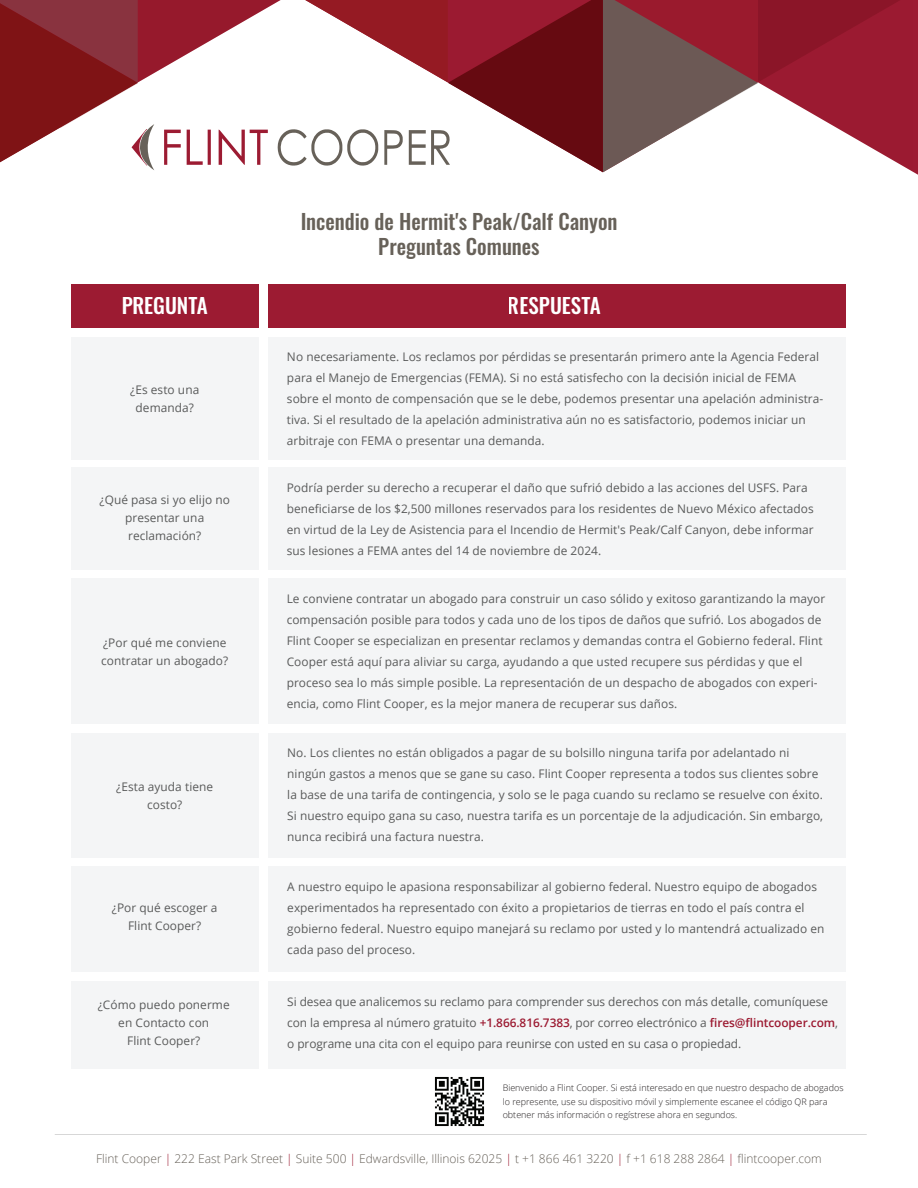
<style>
.page{position:relative;width:918px;height:1188px;background:#fff}
.page>*{position:absolute;margin:0;border:0;box-sizing:border-box;transform-origin:0 0}
.t1{font:500 21px/25.2px "Oswald";color:#676159;text-align:center}
.t2{font:500 21px "Oswald";color:#fff}
.t3{font:300 12px "Open Sans";color:#676159}
.t4{font:11.85px/21px "Open Sans";letter-spacing:.005em;color:#595a5a}
.t5{font:300 9px/13.5px "Open Sans";color:#231f20}
.s1{font-weight:600;color:#9c1b32}
.s2{color:#9c1b32}
</style>
<div class="page">
<svg style="left:602px;top:0;width:316px;height:175px"></svg>
<svg style="left:0;top:0;width:913px;height:172px"></svg>
<div style="left:71px;top:284px;width:188px;height:44px;background:#9c1b32"></div>
<div style="left:268px;top:284px;width:578px;height:44px;background:#9c1b32"></div>
<div style="left:71px;top:337px;width:188px;height:123px;background:#f4f5f6"></div>
<div style="left:268px;top:337px;width:578px;height:123px;background:#f4f5f6"></div>
<div style="left:71px;top:468px;width:188px;height:102px;background:#f4f5f6"></div>
<div style="left:268px;top:468px;width:578px;height:102px;background:#f4f5f6"></div>
<div style="left:71px;top:579px;width:188px;height:145px;background:#f4f5f6"></div>
<div style="left:268px;top:579px;width:578px;height:145px;background:#f4f5f6"></div>
<div style="left:71px;top:733px;width:188px;height:124px;background:#f4f5f6"></div>
<div style="left:268px;top:733px;width:578px;height:124px;background:#f4f5f6"></div>
<div style="left:71px;top:866px;width:188px;height:106px;background:#f4f5f6"></div>
<div style="left:268px;top:866px;width:578px;height:106px;background:#f4f5f6"></div>
<div style="left:71px;top:982px;width:188px;height:87px;background:#f4f5f6"></div>
<div style="left:268px;top:982px;width:578px;height:87px;background:#f4f5f6"></div>
<img style="left:434px;top:1076px;width:51px;height:51px">
<h1 class="t1" style="left:300px;top:210px;width:319px">Incendio de Hermit's Peak/Calf Canyon<br>Preguntas Comunes</h1>
<h1 class="t2" style="left:121px;top:295px;width:88px">PREGUNTA</h1>
<h1 class="t2" style="left:508px;top:295px;width:95px">RESPUESTA</h1>
<p class="t4" style="left:130px;top:381px;width:71px;line-height:18px;text-align:center">¿Es esto una demanda?</p>
<p class="t4" style="left:100px;top:491px;width:132px;line-height:18px;text-align:center">¿Qué pasa si yo elijo no presentar una reclamación?</p>
<p class="t4" style="left:101px;top:633px;width:129px;line-height:18px">¿Por qué me conviene contratar un abogado?</p>
<p class="t4" style="left:116px;top:777px;width:98px;line-height:18px;text-align:center">¿Esta ayuda tiene costo?</p>
<p class="t4" style="left:112px;top:899px;width:107px;line-height:18px;text-align:center">¿Por qué escoger a<br>Flint Cooper?</p>
<p class="t4" style="left:98px;top:995px;width:133px;line-height:18px;text-align:center">¿Cómo puedo ponerme en Contacto con<br>Flint Cooper?</p>
<p class="t4" style="left:287px;top:346px;width:538px">No necesariamente. Los reclamos por pérdidas se presentarán primero ante la Agencia Federal para el Manejo de Emergencias (FEMA). Si no está satisfecho con la decisión inicial de FEMA sobre el monto de compensación que se le debe, podemos presentar una apelación administra&shy;tiva. Si el resultado de la apelación administrativa aún no es satisfactorio, podemos iniciar un arbitraje con FEMA o presentar una demanda.</p>
<p class="t4" style="left:287px;top:477px;width:529px">Podría perder su derecho a recuperar el daño que sufrió debido a las acciones del USFS. Para beneficiarse de los $2,500 millones reservados para los residentes de Nuevo México afectados en virtud de la Ley de Asistencia para el Incendio de Hermit's Peak/Calf Canyon, debe informar sus lesiones a FEMA antes del 14 de noviembre de 2024.</p>
<p class="t4" style="left:287px;top:588px;width:540px">Le conviene contratar un abogado para construir un caso sólido y exitoso garantizando la mayor compensación posible para todos y cada uno de los tipos de daños que sufrió. Los abogados de Flint Cooper se especializan en presentar reclamos y demandas contra el Gobierno federal. Flint Cooper está aquí para aliviar su carga, ayudando a que usted recupere sus pérdidas y que el proceso sea lo más simple posible. La representación de un despacho de abogados con experi&shy;encia, como Flint Cooper, es la mejor manera de recuperar sus daños.</p>
<p class="t4" style="left:287px;top:742px;width:537px">No. Los clientes no están obligados a pagar de su bolsillo ninguna tarifa por adelantado ni ningún gastos a menos que se gane su caso. Flint Cooper representa a todos sus clientes sobre la base de una tarifa de contingencia, y solo se le paga cuando su reclamo se resuelve con éxito.<br>Si nuestro equipo gana su caso, nuestra tarifa es un porcentaje de la adjudicación. Sin embargo, nunca recibirá una factura nuestra.</p>
<p class="t4" style="left:287px;top:875px;width:539px">A nuestro equipo le apasiona responsabilizar al gobierno federal. Nuestro equipo de abogados experimentados ha representado con éxito a propietarios de tierras en todo el país contra el gobierno federal. Nuestro equipo manejará su reclamo por usted y lo mantendrá actualizado en cada paso del proceso.</p>
<p class="t4" style="left:287px;top:991px;width:552px">Si desea que analicemos su reclamo para comprender sus derechos con más detalle, comuníquese con la empresa al número gratuito <span class="s1">+1.866.816.7383</span>, por correo electrónico a <span class="s1">fires@flintcooper.com</span>, o programe una cita con el equipo para reunirse con usted en su casa o propiedad.</p>
<p class="t5" style="left:503px;top:1081px;width:342px">Bienvenido a Flint Cooper. Si está interesado en que nuestro despacho de abogados lo represente, use su dispositivo móvil y simplemente escanee el código QR para obtener más información o regístrese ahora en segundos.</p>
<p class="t3" style="left:96px;top:1151px;width:727px">Flint Cooper <span class="s2">|</span> 222 East Park Street <span class="s2">|</span> Suite 500 <span class="s2">|</span> Edwardsville, Illinois 62025 <span class="s2">|</span> t +1 866 461 3220 <span class="s2">|</span> f +1 618 288 2864 <span class="s2">|</span> flintcooper.com</p>
</div>
